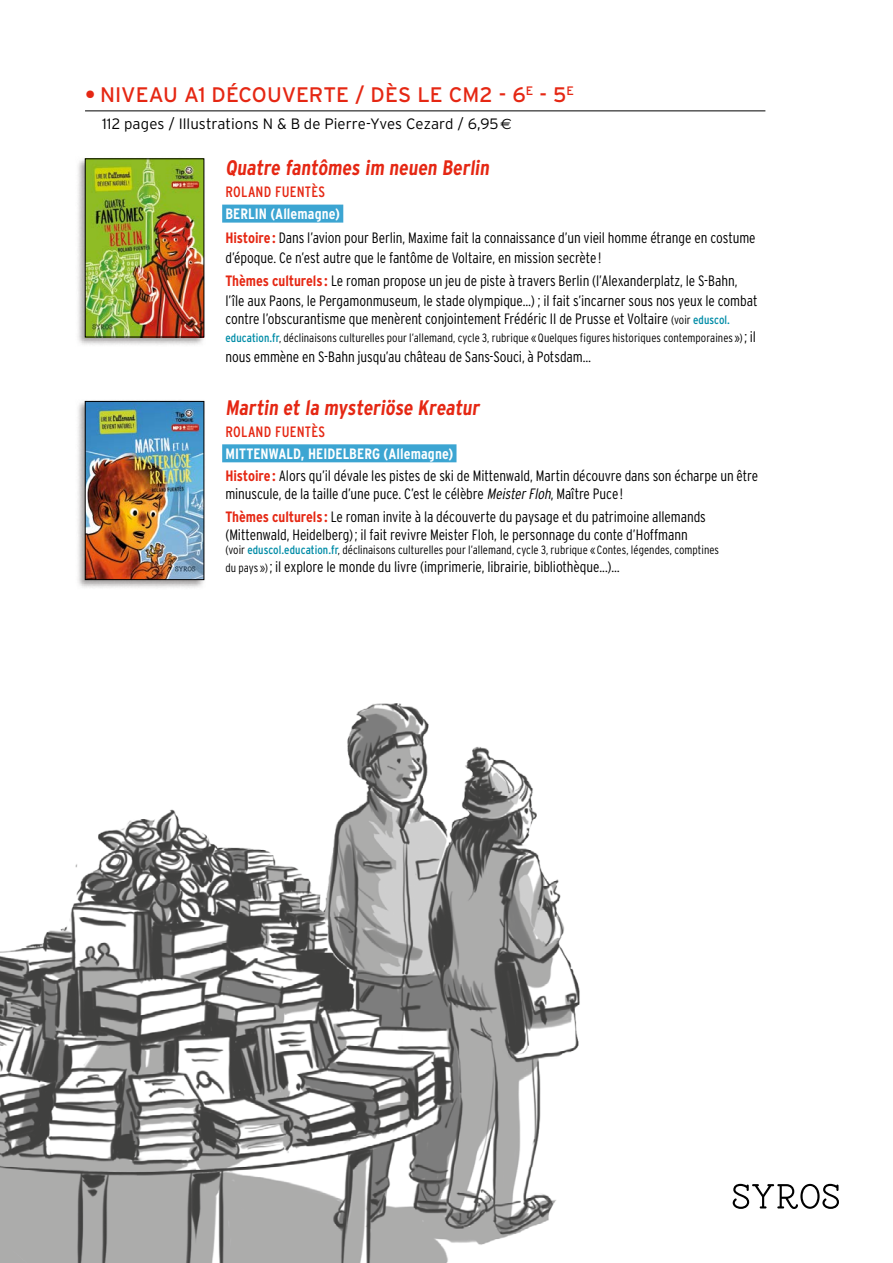
<style>
.page{position:relative;width:893px;height:1263px;background:#fff}
.page>*{position:absolute;margin:0;border:0;box-sizing:border-box;transform-origin:0 0}
.t1{font:700 condensed 21px "Interstate";color:#e52713}
.t2{font:21px "Interstate";letter-spacing:-.005em;color:#e52713}
.t3{font:300 condensed 15px/23.7px "Interstate";letter-spacing:-.005em;color:#000}
.t4{font:300 15px "Interstate";letter-spacing:.005em;color:#000}
.t5{font:condensed 15px "Interstate";letter-spacing:.015em;color:#e52713}
.t6{font:300 condensed 12px "Interstate";letter-spacing:.005em;color:#000}
.s1{font-weight:700}
.s2{font-family:"Euro Sans Std";font-weight:400}
.s3{font-weight:700;color:#fff}
.s4{font-weight:700;color:#e52713}
.s5{font-size:12px}
.s6{font-weight:400;font-size:12px;color:#008ca7}
.s7{font-weight:400;color:#008ca7}
.s8{font-size:15px}
.s9{font-style:italic}
</style>
<div class="page">
<img style="left:0;top:703px;width:580px;height:560px">
<hr style="left:85px;top:110px;width:680px;height:1px;background:#000">
<div style="left:222px;top:205px;width:121px;height:18px;background:#3ca5d2"></div>
<div style="left:222px;top:444px;width:234px;height:18px;background:#3ca5d2"></div>
<svg style="left:733px;top:1184px;width:106px;height:25px"></svg>
<svg style="left:77px;top:158px;width:128px;height:187px"></svg>
<img style="left:87px;top:161px;width:115px;height:174px">
<div style="left:85px;top:159px;width:119px;height:178px;border:1px solid #000"></div>
<svg style="left:77px;top:400px;width:128px;height:188px"></svg>
<img style="left:87px;top:403px;width:115px;height:175px">
<div style="left:85px;top:401px;width:119px;height:179px;border:1px solid #000"></div>
<h1 class="t2" style="left:85px;top:83px;width:490px"><span class="s1">•</span> NIVEAU A1 DÉCOUVERTE / DÈS LE CM2 - 6<sup>E</sup> - 5<sup>E</sup></h1>
<p class="t4" style="left:102px;top:115px;width:411px">112 pages / Illustrations N &amp; B de Pierre-Yves Cezard / 6,95<span class="s2">€</span></p>
<h1 class="t1" style="left:225px;top:156px;width:268px">Quatre fantômes im neuen Berlin</h1>
<p class="t5" style="left:225px;top:184px;width:101px">ROLAND FUENTÈS</p>
<p class="t3" style="left:225px;top:202px;width:532px"><span class="s3">BERLIN (Allemagne)<br></span><span class="s4">Histoire:</span> Dans l’avion pour Berlin, Maxime fait la connaissance d’un vieil homme étrange en costume</p>
<p class="t3" style="left:225px;top:245px;width:514px">d’époque. Ce n’est autre que le fantôme de Voltaire, en mission secrète!<br><span class="s4">Thèmes culturels :</span> Le roman propose un jeu de piste à travers Berlin (l’Alexanderplatz, le S-Bahn,</p>
<p class="t3" style="left:225px;top:292px;width:534px;line-height:18px">l’île aux Paons, le Pergamonmuseum, le stade olympique…) ; il fait s’incarner sous nos yeux le combat contre l’obscurantisme que menèrent conjointement Frédéric II de Prusse et Voltaire <span class="s5">(voir</span> <span class="s6">eduscol.</span></p>
<p class="t6" style="left:225px;top:331px;width:532px"><span class="s7">education.fr</span>, déclinaisons culturelles pour l’allemand, cycle 3, rubrique «Quelques figures historiques contemporaines»)<span class="s8">; il</span></p>
<p class="t3" style="left:225px;top:344px;width:367px">nous emmène en S-Bahn jusqu’au château de Sans-Souci, à Potsdam…</p>
<h1 class="t1" style="left:225px;top:396px;width:258px">Martin et la mysteriöse Kreatur</h1>
<p class="t5" style="left:225px;top:423px;width:101px">ROLAND FUENTÈS</p>
<p class="t3" style="left:225px;top:443px;width:534px;line-height:22.2px"><span class="s3">MITTENWALD, HEIDELBERG (Allemagne)<br></span><span class="s4">Histoire:</span> Alors qu’il dévale les pistes de ski de Mittenwald, Martin découvre dans son écharpe un être</p>
<p class="t3" style="left:225px;top:483px;width:482px;line-height:22.2px">minuscule, de la taille d’une puce. C’est le célèbre <span class="s9">MeisterFloh</span>, Maître Puce!<br><span class="s4">Thèmes culturels :</span> Le roman invite à la découverte du paysage et du patrimoine allemands</p>
<p class="t3" style="left:225px;top:522px;width:464px">(Mittenwald, Heidelberg); il fait revivre Meister Floh, le personnage du conte d’Hoffmann</p>
<p class="t6" style="left:225px;top:543px;width:495px">(voir <span class="s7">eduscol.education.fr</span>, déclinaisons culturelles pour l’allemand, cycle 3, rubrique «Contes, légendes, comptines</p>
<p class="t3" style="left:225px;top:555px;width:396px"><span class="s5">du pays»)</span>; il explore le monde du livre (imprimerie, librairie, bibliothèque...)…</p>
</div>
